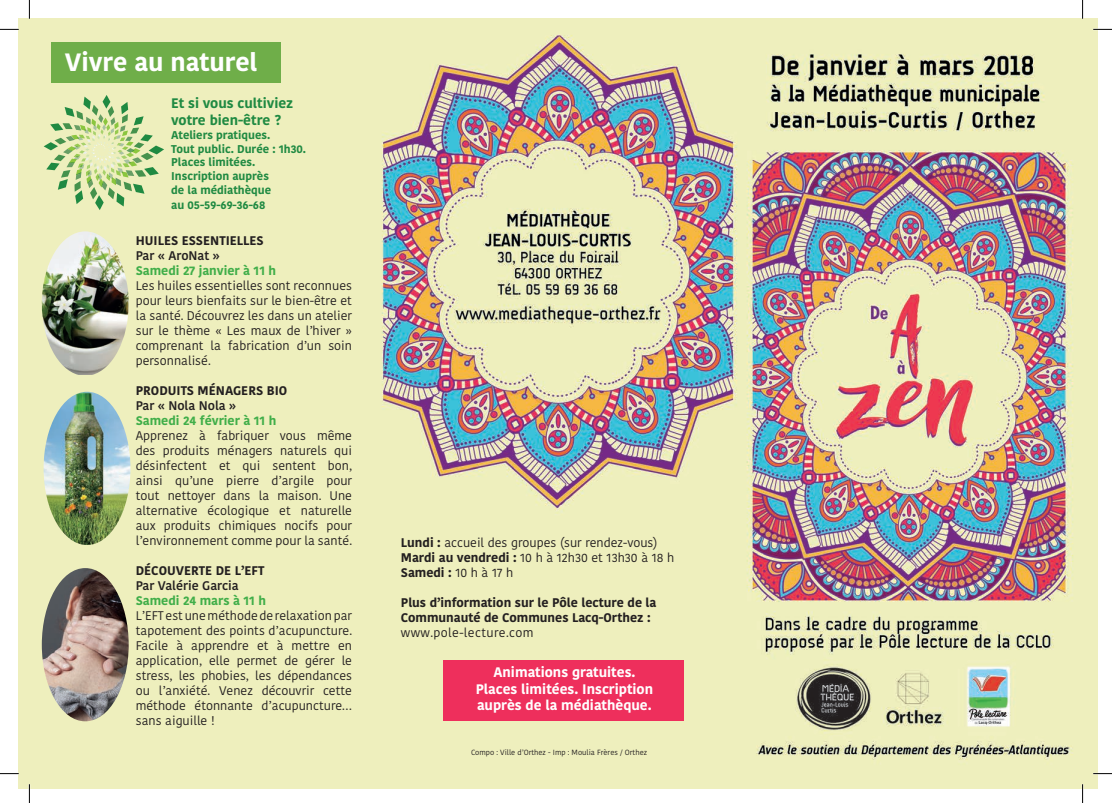
<style>
.page{position:relative;width:1112px;height:803px;background:#fff}
.page>*{position:absolute;margin:0;border:0;box-sizing:border-box;transform-origin:0 0}
.t1{font:700 25px "Kohinoor Bangla";color:#fff}
.t2{font:700 13.75px/16.5px "Kohinoor Bangla";color:#fff;text-align:center}
.t3{font:700 13.75px/17.5px "Kohinoor Bangla";color:#1f8a42}
.t4{font:12.5px/15px "Kohinoor Bangla";color:#231f20;text-align:justify}
.t5{font:700 12.5px/15px "Kohinoor Bangla";color:#231f20}
.t6{font:700 12.5px "Kohinoor Bangla";color:#40ae49}
.t7{font:600 12.5px "Kohinoor Bangla";color:#231f20}
.t8{font:12.5px "Kohinoor Bangla";letter-spacing:.03em;color:#231f20}
.t9{font:700 11.25px/13.8px "Kohinoor Bangla";color:#1f8a42}
.t10{font:7.5px "Kohinoor Bangla";color:#231f20}
.s1{font-weight:700}
</style>
<div class="page">
<img style="left:19px;top:18px;width:1078px;height:770px">
<div style="left:443px;top:660px;width:240px;height:60px;background:#ee2f5c"></div>
<svg style="left:44px;top:95px;width:120px;height:115px"></svg>
<div style="left:52px;top:42px;width:229px;height:41px;background:#6fae49"></div>
<img style="left:42px;top:231px;width:87px;height:144px">
<img style="left:44px;top:392px;width:86px;height:153px">
<img style="left:42px;top:568px;width:87px;height:153px">
<svg style="left:0;top:29px;width:19px;height:1px"></svg>
<svg style="left:1092px;top:29px;width:19px;height:1px"></svg>
<svg style="left:0;top:773px;width:19px;height:1px"></svg>
<svg style="left:1092px;top:773px;width:19px;height:1px"></svg>
<svg style="left:29px;top:0;width:1px;height:19px"></svg>
<svg style="left:29px;top:784px;width:1px;height:19px"></svg>
<svg style="left:1081px;top:0;width:2px;height:19px"></svg>
<svg style="left:1081px;top:784px;width:2px;height:19px"></svg>
<h1 class="t1" style="left:65px;top:40px;width:194px">Vivre au naturel</h1>
<p class="t3" style="left:171px;top:93px;width:123px">Et si vous cultiviez votre bien-être ?</p>
<p class="t9" style="left:171px;top:127px;width:136px">Ateliers pratiques.<br>Tout public. Durée : 1h30.<br>Places limitées.<br>Inscription auprès<br>de la médiathèque</p>
<p class="t9" style="left:171px;top:197px;width:96px">au 05-59-69-36-68</p>
<p class="t5" style="left:136px;top:233px;width:129px">HUILES ESSENTIELLES</p>
<p class="t7" style="left:136px;top:246px;width:86px">Par « AroNat »</p>
<p class="t6" style="left:136px;top:260px;width:142px">Samedi 27 janvier à 11 h</p>
<p class="t4" style="left:136px;top:278px;width:218px">Les huiles essentielles sont reconnues pour leurs bienfaits sur le bien-être et la santé. Découvrez les dans un atelier sur le thème « Les maux de l’hiver » comprenant la fabrication d’un soin personnalisé.</p>
<p class="t5" style="left:136px;top:383px;width:153px">PRODUITS MÉNAGERS BIO</p>
<p class="t7" style="left:136px;top:396px;width:102px">Par « Nola Nola »</p>
<p class="t6" style="left:136px;top:410px;width:142px">Samedi 24 février à 11 h</p>
<p class="t4" style="left:136px;top:428px;width:218px">Apprenez à fabriquer vous même des produits ménagers naturels qui désinfectent et qui sentent bon, ainsi qu’une pierre d’argile pour tout nettoyer dans la maison. Une alternative écologique et naturelle aux produits chimiques nocifs pour l’environnement comme pour la santé.</p>
<p class="t5" style="left:136px;top:563px;width:130px">DÉCOUVERTE DE L’EFT</p>
<p class="t7" style="left:136px;top:576px;width:104px">Par Valérie Garcia</p>
<p class="t6" style="left:136px;top:590px;width:132px">Samedi 24 mars à 11 h</p>
<p class="t4" style="left:136px;top:608px;width:218px">L’EFT est une méthode de relaxation par tapotement des points d’acupuncture.<br>Facile à apprendre et à mettre en application, elle permet de gérer le stress, les phobies, les dépendances ou l’anxiété. Venez découvrir cette méthode étonnante d’acupuncture… sans aiguille !</p>
<p class="t4" style="left:401px;top:535px;width:275px;text-align:left"><span class="s1">Lundi :</span> accueil des groupes (sur rendez-vous)<br><span class="s1">Mardi au vendredi :</span> 10 h à 12h30 et 13h30 à 18 h<br><span class="s1">Samedi :</span> 10 h à 17 h</p>
<p class="t5" style="left:401px;top:595px;width:257px">Plus d’information sur le Pôle lecture de la<br>Communauté de Communes Lacq-Orthez :</p>
<p class="t8" style="left:401px;top:623px;width:134px">www.pole-lecture.com</p>
<p class="t2" style="left:475px;top:663px;width:179px">Animations gratuites.<br>Places limitées. Inscription auprès de la médiathèque.</p>
<p class="t10" style="left:471px;top:746px;width:178px">Compo : Ville d’Orthez - Imp : Moulia Frères / Orthez</p>
</div>
